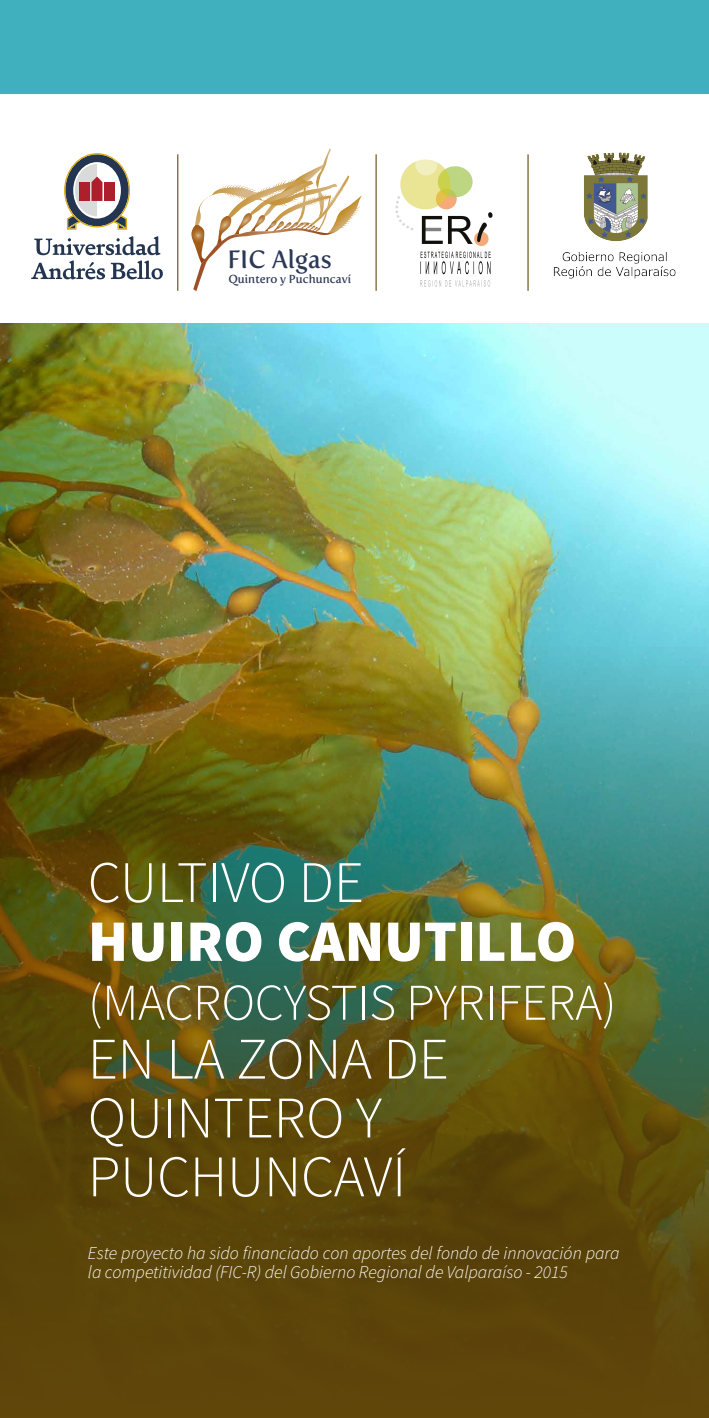
<style>
.page{position:relative;width:709px;height:1418px;background:#fff}
.page>*{position:absolute;margin:0;border:0;box-sizing:border-box;transform-origin:0 0}
.t1{font:300 58.83px/58.8px "Source Sans Pro";color:#fff}
.t2{font:900 58.83px "Source Sans Pro";color:#fff}
.t3{font:300 51.48px "Source Sans Pro";color:#fff}
.t4{font:24.95px "Fertigo Pro";color:#2b3957}
.t5{font:italic 300 18px/19.8px "Source Sans Pro";color:#fff}
.t6{font:11.62px "Fertigo Pro";color:#2b3957}
</style>
<div class="page">
<img style="left:0;top:324px;width:709px;height:322px">
<img style="left:0;top:646px;width:709px;height:771px">
<svg style="left:191px;top:148px;width:171px;height:143px"></svg>
<div style="left:1px;top:1px;width:707px;height:92px;background:#41b0be"></div>
<div style="left:0;top:0;width:709px;height:94px;border:2px solid #41b0be"></div>
<hr style="left:177px;top:154px;width:1px;height:137px;background:#62470b">
<svg style="left:31px;top:236px;width:132px;height:43px"></svg>
<svg style="left:64px;top:153px;width:66px;height:77px"></svg>
<img style="left:553px;top:152px;width:123px;height:127px">
<hr style="left:527px;top:154px;width:1px;height:137px;background:#62470b">
<img style="left:395px;top:159px;width:98px;height:128px">
<hr style="left:375px;top:154px;width:1px;height:137px;background:#62470b">
<h3 class="t4" style="left:227px;top:245px;width:106px">FIC Algas</h3>
<p class="t6" style="left:228px;top:272px;width:124px">Quintero y Puchuncaví</p>
<h1 class="t1" style="left:88px;top:853px;width:277px">CULTIVO DE</h1>
<h1 class="t2" style="left:88px;top:903px;width:490px">HUIRO CANUTILLO</h1>
<h2 class="t3" style="left:88px;top:971px;width:530px">(MACROCYSTIS PYRIFERA)</h2>
<h1 class="t1" style="left:88px;top:1029px;width:362px">EN LA ZONA DE<br>QUINTERO Y<br>PUCHUNCAVÍ</h1>
<p class="t5" style="left:88px;top:1242px;width:533px">Este proyecto ha sido financiado con aportes del fondo de innovación para la competitividad (FIC-R) del Gobierno Regional de Valparaíso - 2015</p>
</div>
